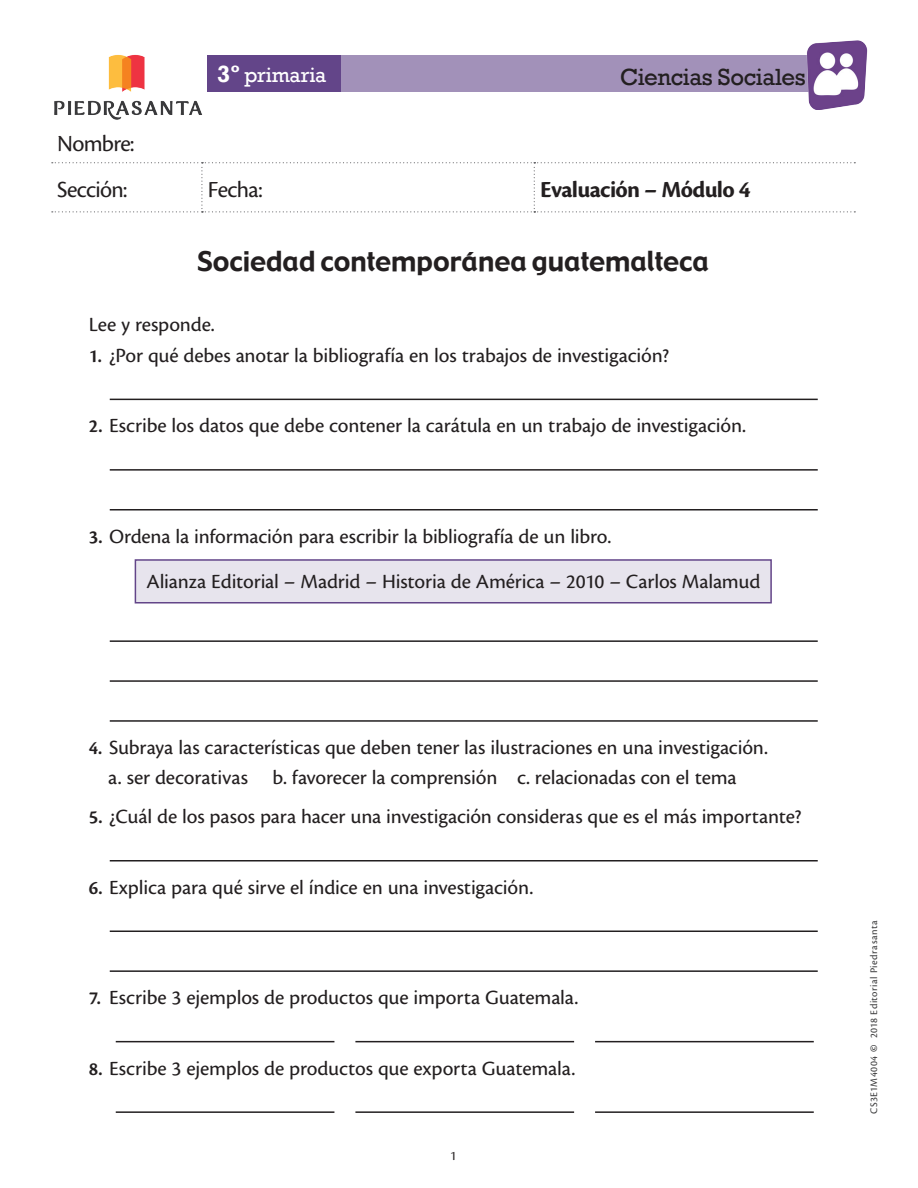
<style>
.page{position:relative;width:918px;height:1188px;background:#fff}
.page>*{position:absolute;margin:0;border:0;box-sizing:border-box;transform-origin:0 0}
.título{font:27px "Gadget";color:#231f20}
.Nombre_alumno{font:24px "Cronos Pro";letter-spacing:-.03em;color:#231f20}
.Nombre_alumno-2{font:700 24px "Cronos Pro";letter-spacing:-.025em;color:#231f20}
.t1{font:24px "Rockwell";letter-spacing:-.02em;color:#231f20}
.t2{font:700 24px "Rockwell";color:#fff}
.Selección_múltiple{font:21px "Cronos Pro Capt";letter-spacing:-.01em;color:#231f20}
.Cuestionarios{font:21px "Cronos Pro Capt";letter-spacing:-.01em;color:#231f20}
.t3{font:21px "Rockwell";letter-spacing:-.005em;color:#fff}
.t4{font:13.5px "Cronos Pro";color:#231f20}
._2014_Editorial_Pie{font:10.5px "Cronos Pro Capt";letter-spacing:.04em;color:#3e3e3f}
.s1{font-family:"Cronos Pro";font-weight:600;font-size:19.5px}
.s2{font-family:"Cronos Pro";font-weight:700}
</style>
<div class="page">
<svg style="left:207px;top:55px;width:596px;height:37px;background:#937fae"></svg>
<img style="left:803px;top:40px;width:65px;height:69px">
<img style="left:54px;top:54px;width:149px;height:66px">
<hr style="left:110px;top:399px;width:708px;height:1px;background:#231f20">
<hr style="left:110px;top:469px;width:708px;height:2px;background:#231f20">
<hr style="left:110px;top:509px;width:708px;height:2px;background:#231f20">
<div style="left:135px;top:559px;width:637px;height:45px;background:#e7e4ed;border:2px solid #634589"></div>
<hr style="left:110px;top:640px;width:708px;height:2px;background:#231f20">
<hr style="left:110px;top:680px;width:708px;height:2px;background:#231f20">
<hr style="left:110px;top:720px;width:708px;height:2px;background:#231f20">
<hr style="left:110px;top:860px;width:708px;height:2px;background:#231f20">
<hr style="left:110px;top:931px;width:708px;height:1px;background:#231f20">
<hr style="left:110px;top:970px;width:708px;height:2px;background:#231f20">
<hr style="left:116px;top:1041px;width:218px;height:1px;background:#231f20">
<hr style="left:355px;top:1041px;width:219px;height:1px;background:#231f20">
<hr style="left:595px;top:1041px;width:219px;height:1px;background:#231f20">
<hr style="left:116px;top:1111px;width:218px;height:2px;background:#231f20">
<hr style="left:355px;top:1111px;width:219px;height:2px;background:#231f20">
<hr style="left:595px;top:1111px;width:219px;height:2px;background:#231f20">
<svg style="left:52px;top:162px;width:803px;height:50px"></svg>
<p class="Nombre_alumno" style="left:57px;top:129px;width:79px">Nombre:</p>
<p class="Nombre_alumno" style="left:57px;top:175px;width:71px">Sección:</p>
<p class="t2" style="left:217px;top:59px;width:24px">º3</p>
<p class="t3" style="left:245px;top:63px;width:83px">primaria</p>
<p class="t1" style="left:620px;top:63px;width:187px">Ciencias Sociales</p>
<p class="Nombre_alumno" style="left:208px;top:175px;width:56px">Fecha:</p>
<p class="Nombre_alumno-2" style="left:540px;top:175px;width:212px">Evaluación – Módulo 4</p>
<p class="título" style="left:198px;top:243px;width:513px">Sociedad contemporánea guatemalteca</p>
<p class="Cuestionarios" style="left:89px;top:313px;width:128px">Lee y responde.</p>
<p class="Selección_múltiple" style="left:89px;top:343px;width:582px"><span class="s1">1.</span> ¿Por qué debes anotar la bibliografía en los trabajos de investigación?</p>
<p class="Selección_múltiple" style="left:89px;top:414px;width:659px"><span class="s1">2.</span> Escribe los datos que debe contener la carátula en un trabajo de investigación.</p>
<p class="Selección_múltiple" style="left:89px;top:524px;width:524px"><span class="s1">3.</span> Ordena la información para escribir la bibliografía de un libro.</p>
<p class="Selección_múltiple" style="left:147px;top:569px;width:615px">Alianza Editorial – Madrid – Historia de América – 2010 – Carlos Malamud</p>
<p class="Selección_múltiple" style="left:89px;top:735px;width:681px"><span class="s1">4.</span> Subraya las características que deben tener las ilustraciones en una investigación.</p>
<p class="Selección_múltiple" style="left:517px;top:766px;width:221px">.c relacionadas con el tema</p>
<p class="Selección_múltiple" style="left:273px;top:766px;width:226px">.b favorecer la comprensión</p>
<p class="Selección_múltiple" style="left:108px;top:766px;width:141px">.a ser decorativas</p>
<p class="Selección_múltiple" style="left:89px;top:805px;width:714px"><span class="s1">5.</span> ¿Cuál de los pasos para hacer una investigación consideras que es el más importante?</p>
<p class="Selección_múltiple" style="left:89px;top:875px;width:446px"><span class="s1">6.</span> Explica para qué sirve el índice en una investigación.</p>
<p class="Selección_múltiple" style="left:89px;top:985px;width:491px"><span class="s1">7.</span> Escribe 3 ejemplos de productos que importa Guatemala.</p>
<p class="Selección_múltiple" style="left:89px;top:1056px;width:488px"><span class="s1">8.</span> Escribe 3 ejemplos de productos que exporta Guatemala.</p>
<p class="t4" style="left:450px;top:1148px;width:8px">1</p>
<p class="_2014_Editorial_Pie" style="left:868px;top:1038px;width:119px;rotate:-90deg">2018 Editorial Piedrasanta</p>
<p class="_2014_Editorial_Pie" style="left:868px;top:1114px;width:71px;rotate:-90deg">CS M1E3 4004 <span class="s2">©</span></p>
</div>
